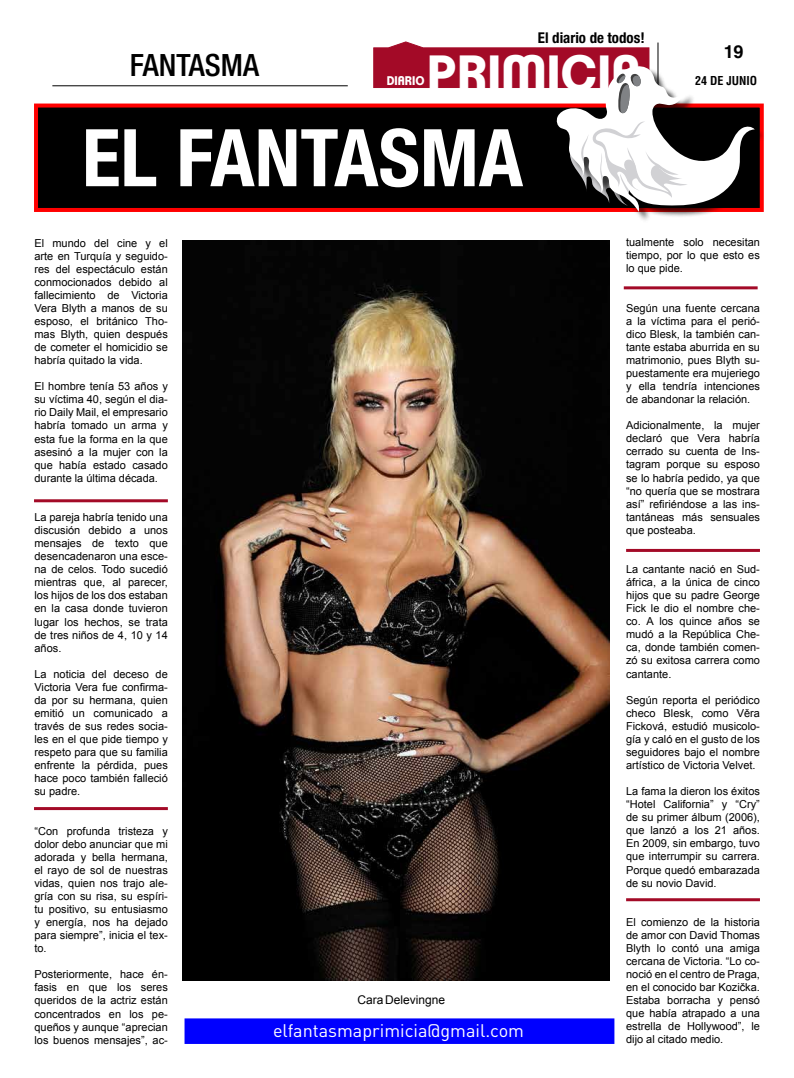
<style>
.page{position:relative;width:794px;height:1078px;background:#fff}
.page>*{position:absolute;margin:0;border:0;box-sizing:border-box;transform-origin:0 0}
.t1{font:700 condensed 79.6px "Helvetica Neue LT Std";color:#fff}
.t2{font:700 49.4px "Clemente P Dam";color:#fff}
.t3{font:500 condensed 30.7px "Helvetica Neue LT Std";color:#000}
.t4{font:18px "DINOT";color:#fff}
.t5{font:700 18px "Helvetica LT Std";color:#000}
.t6{font:700 condensed 14.9px "Helvetica Neue LT Std";color:#000}
.t7{font:700 12.2px "Clemente P Dam";color:#fff;scale:.96 1}
.t8{font:12px "Arial";color:#000}
.t9{font:700 condensed 12px "Helvetica LT Std";color:#000}
.t10{font:11px/13.1px "Arial";color:#000;text-align:justify}
.s1{color:#fff}
</style>
<div class="page">
<hr style="left:52px;top:85px;width:296px;height:1px;background:#000">
<div style="left:36px;top:105px;width:726px;height:105px;background:#000"></div>
<div style="left:34px;top:103px;width:730px;height:109px;border:4px solid #f00"></div>
<div style="left:558px;top:68px;width:208px;height:155px;background:#000;opacity:.75"></div>
<div style="left:184px;top:1018px;width:430px;height:25px;background:#00f;border:3px solid #00f"></div>
<hr style="left:34px;top:806px;width:134px;height:3px;background:#a30a27">
<hr style="left:34px;top:499px;width:134px;height:3px;background:#a30a27">
<hr style="left:624px;top:286px;width:133px;height:3px;background:#a30a27">
<hr style="left:626px;top:549px;width:134px;height:3px;background:#a30a27">
<hr style="left:626px;top:898px;width:134px;height:3px;background:#a30a27">
<img style="left:182px;top:241px;width:427px;height:738px">
<svg style="left:373px;top:42px;width:381px;height:170px"></svg>
<h3 class="t3" style="left:130px;top:46px;width:131px">FANTASMA</h3>
<h3 class="t6" style="left:538px;top:29px;width:113px">El diario de todos!<span class="s1">!</span></h3>
<h2 class="t2" style="left:427px;top:43px;width:215px">PRIMICIA</h2>
<p class="t7" style="left:387px;top:73px;width:41px">DIARIO</p>
<h1 class="t1" style="left:82px;top:110px;width:442px">EL FANTASMA</h1>
<h3 class="t5" style="left:724px;top:41px;width:21px">19</h3>
<p class="t9" style="left:695px;top:73px;width:63px">24 DE JUNIO</p>
<p class="t10" style="left:34px;top:236px;width:135px">El mundo del cine y el arte en Turquía y seguido&shy;res del espectáculo están conmocionados debido al fallecimiento de Victoria Vera Blyth a manos de su esposo, el británico Tho&shy;mas Blyth, quien después de cometer el homicidio se habría quitado la vida.</p>
<p class="t10" style="left:34px;top:380px;width:135px">El hombre tenía 53 años y su víctima 40, según el dia&shy;rio Daily Mail, el empresario habría tomado un arma y esta fue la forma en la que asesinó a la mujer con la que había estado casado durante la última década.</p>
<p class="t10" style="left:34px;top:510px;width:135px">La pareja habría tenido una discusión debido a unos mensajes de texto que desencadenaron una esce&shy;na de celos. Todo sucedió mientras que, al parecer, los hijos de los dos estaban en la casa donde tuvieron lugar los hechos, se trata de tres niños de 4, 10 y 14 años.</p>
<p class="t10" style="left:34px;top:667px;width:135px">La noticia del deceso de Victoria Vera fue confirma&shy;da por su hermana, quien emitió un comunicado a través de sus redes socia&shy;les en el que pide tiempo y respeto para que su familia enfrente la pérdida, pues hace poco también falleció su padre.</p>
<p class="t10" style="left:34px;top:824px;width:135px">“Con profunda tristeza y dolor debo anunciar que mi adorada y bella hermana, el rayo de sol de nuestras vidas, quien nos trajo ale&shy;gría con su risa, su espíri&shy;tu positivo, su entusiasmo y energía, nos ha dejado para siempre”, inicia el tex&shy;to.</p>
<p class="t10" style="left:34px;top:967px;width:135px">Posteriormente, hace én&shy;fasis en que los seres queridos de la actriz están concentrados en los pe&shy;queños y aunque “aprecian los buenos mensajes”, ac-</p>
<p class="t8" style="left:357px;top:991px;width:89px">Cara Delevingne</p>
<h3 class="t4" style="left:273px;top:1018px;width:252px">elfantasmaprimicia@gmail.com</h3>
<p class="t10" style="left:626px;top:236px;width:135px">tualmente solo necesitan tiempo, por lo que esto es lo que pide.</p>
<p class="t10" style="left:626px;top:301px;width:135px">Según una fuente cercana a la víctima para el perió&shy;dico Blesk, la también can&shy;tante estaba aburrida en su matrimonio, pues Blyth su&shy;puestamente era mujeriego y ella tendría intenciones de abandonar la relación.</p>
<p class="t10" style="left:626px;top:419px;width:135px">Adicionalmente, la mujer declaró que Vera habría cerrado su cuenta de Ins&shy;tagram porque su esposo se lo habría pedido, ya que “no quería que se mostrara así” refiriéndose a las ins&shy;tantáneas más sensuales que posteaba.</p>
<p class="t10" style="left:626px;top:562px;width:135px">La cantante nació en Sud&shy;áfrica, a la única de cinco hijos que su padre George Fick le dio el nombre che&shy;co. A los quince años se mudó a la República Che&shy;ca, donde también comen&shy;zó su exitosa carrera como cantante.</p>
<p class="t10" style="left:626px;top:693px;width:135px">Según reporta el periódico checo Blesk, como Věra Ficková, estudió musicolo&shy;gía y caló en el gusto de los seguidores bajo el nombre artístico de Victoria Velvet.</p>
<p class="t10" style="left:626px;top:784px;width:135px">La fama la dieron los éxitos “Hotel California” y “Cry” de su primer álbum (2006), que lanzó a los 21 años.<br>En 2009, sin embargo, tuvo que interrumpir su carrera.<br>Porque quedó embarazada de su novio David.</p>
<p class="t10" style="left:626px;top:915px;width:135px">El comienzo de la historia de amor con David Thomas Blyth lo contó una amiga cercana de Victoria. “Lo co&shy;noció en el centro de Praga, en el conocido bar Kozička.<br>Estaba borracha y pensó que había atrapado a una estrella de Hollywood”, le dijo al citado medio.</p>
</div>
